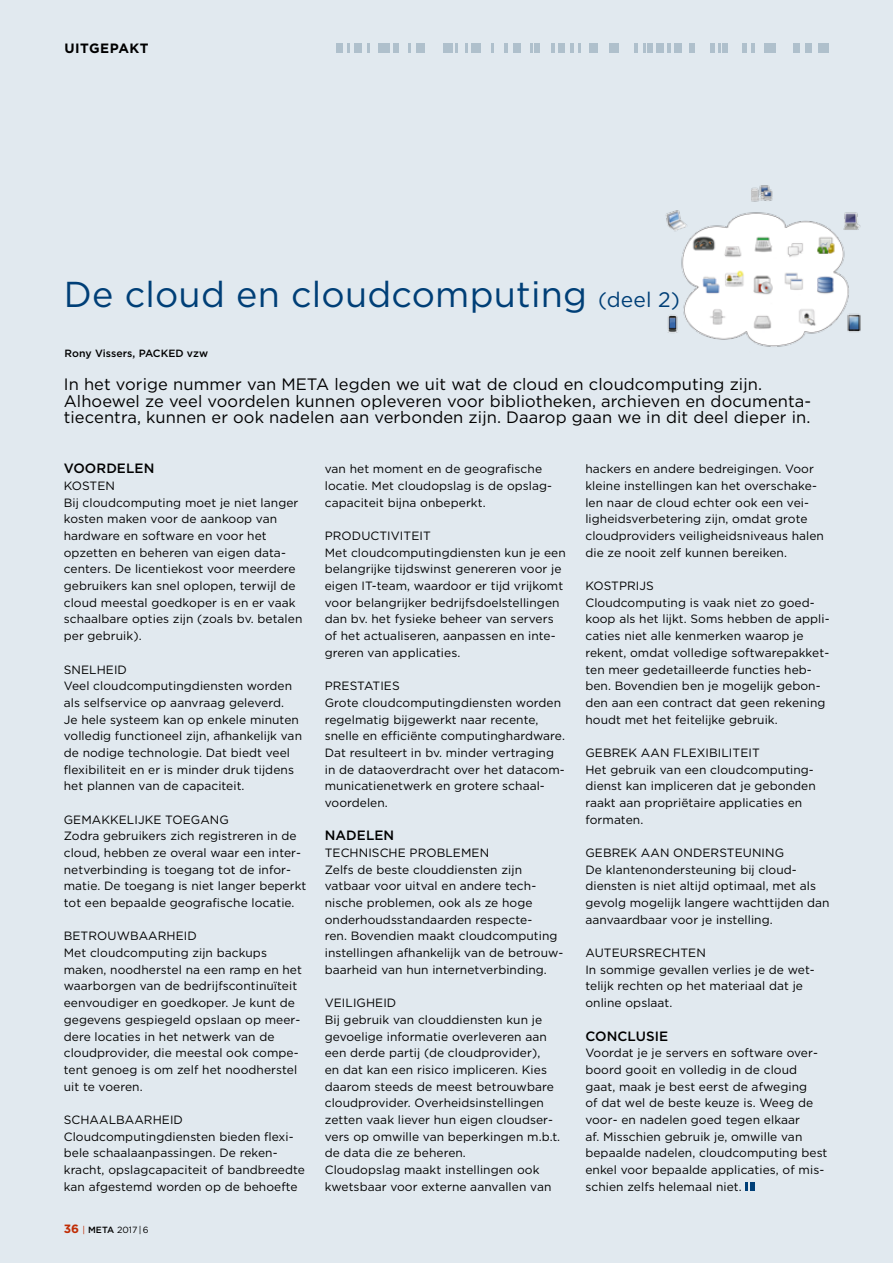
<style>
.page{position:relative;width:893px;height:1263px;background:#e1e9ef}
.page>*{position:absolute;margin:0;border:0;box-sizing:border-box;transform-origin:0 0}
.t1{font:36px "Gotham";letter-spacing:.005em;color:#003f77}
.t2{font:16.5px/16.6px "Gotham";letter-spacing:.005em;color:#000}
.t3{font:500 13.5px "Gotham";letter-spacing:-.005em;color:#000}
.t4{font:700 13.5px "Gotham";letter-spacing:.04em;color:#000}
.t5{font:12px/16.6px "Gotham";letter-spacing:.005em;color:#000}
.t6{font:500 10.5px "Gotham";letter-spacing:.005em;color:#000}
.t7{font:9px "Gotham";color:#000}
.s1{font-size:21px}
.s2{font-weight:700;font-size:12px;color:#c02d05}
.s3{color:#c02d05}
.s4{font-weight:500}
</style>
<div class="page">
<img style="left:666px;top:185px;width:195px;height:162px">
<svg style="left:745px;top:1182px;width:9px;height:9px"></svg>
<svg style="left:743px;top:44px;width:12px;height:9px"></svg>
<div style="left:805px;top:44px;width:6px;height:9px;background:#afc0cc"></div>
<div style="left:763px;top:44px;width:12px;height:9px;background:#afc0cc"></div>
<div style="left:818px;top:44px;width:11px;height:9px;background:#afc0cc"></div>
<div style="left:793px;top:44px;width:6px;height:9px;background:#afc0cc"></div>
<svg style="left:465px;top:44px;width:3px;height:9px"></svg>
<svg style="left:367px;top:44px;width:2px;height:9px"></svg>
<div style="left:656px;top:44px;width:7px;height:9px;background:#afc0cc"></div>
<svg style="left:408px;top:44px;width:3px;height:9px"></svg>
<svg style="left:570px;top:44px;width:11px;height:9px"></svg>
<div style="left:674px;top:44px;width:8px;height:9px;background:#afc0cc"></div>
<svg style="left:667px;top:44px;width:4px;height:9px"></svg>
<div style="left:336px;top:44px;width:6px;height:9px;background:#afc0cc"></div>
<svg style="left:504px;top:44px;width:4px;height:9px"></svg>
<svg style="left:347px;top:44px;width:3px;height:9px"></svg>
<div style="left:513px;top:44px;width:8px;height:9px;background:#afc0cc"></div>
<div style="left:354px;top:44px;width:7px;height:9px;background:#afc0cc"></div>
<div style="left:558px;top:44px;width:7px;height:9px;background:#afc0cc"></div>
<div style="left:648px;top:44px;width:5px;height:9px;background:#afc0cc"></div>
<div style="left:416px;top:44px;width:9px;height:9px;background:#afc0cc"></div>
<div style="left:589px;top:44px;width:9px;height:9px;background:#afc0cc"></div>
<div style="left:689px;top:44px;width:5px;height:9px;background:#afc0cc"></div>
<div style="left:471px;top:44px;width:10px;height:9px;background:#afc0cc"></div>
<div style="left:610px;top:44px;width:9px;height:9px;background:#afc0cc"></div>
<div style="left:723px;top:44px;width:5px;height:9px;background:#afc0cc"></div>
<svg style="left:718px;top:44px;width:3px;height:9px"></svg>
<div style="left:710px;top:44px;width:5px;height:9px;background:#afc0cc"></div>
<div style="left:535px;top:44px;width:5px;height:9px;background:#afc0cc"></div>
<div style="left:378px;top:44px;width:12px;height:9px;background:#afc0cc"></div>
<div style="left:443px;top:44px;width:9px;height:9px;background:#afc0cc"></div>
<svg style="left:491px;top:44px;width:2px;height:9px"></svg>
<svg style="left:551px;top:44px;width:4px;height:9px"></svg>
<svg style="left:635px;top:44px;width:11px;height:9px"></svg>
<svg style="left:530px;top:44px;width:3px;height:9px"></svg>
<div style="left:394px;top:44px;width:5px;height:9px;background:#afc0cc"></div>
<svg style="left:456px;top:44px;width:2px;height:9px"></svg>
<p class="t4" style="left:64px;top:40px;width:86px">UITGEPAKT</p>
<h1 class="t1" style="left:64px;top:271px;width:618px">De cloud en cloudcomputing <span class="s1">(deel 2)</span></h1>
<p class="t6" style="left:65px;top:346px;width:145px">RONY VISSERS, PACKED VZW</p>
<p class="t2" style="left:64px;top:375px;width:749px">In het vorige nummer van META legden we uit wat de cloud en cloudcomputing zijn.<br>Alhoewel ze veel voordelen kunnen opleveren voor bibliotheken, archieven en documenta&shy;tiecentra, kunnen er ook nadelen aan verbonden zijn. Daarop gaan we in dit deel dieper in.</p>
<p class="t3" style="left:64px;top:460px;width:21px">VOORDE</p>
<p class="t3" style="left:126px;top:460px;width:19px">LEN</p>
<p class="t5" style="left:64px;top:477px;width:240px">KOSTEN<br>Bij cloudcomputing moet je niet langer kosten maken voor de aankoop van hardware en software en voor het opzetten en beheren van eigen data&shy;centers. De licentiekost voor meerdere gebruikers kan snel oplopen, terwijl de cloud meestal goedkoper is en er vaak schaalbare opties zijn (zoals bv. betalen per gebruik).</p>
<p class="t5" style="left:64px;top:661px;width:240px">SNELHEID<br>Veel cloudcomputingdiensten worden als selfservice op aanvraag geleverd.<br>Je hele systeem kan op enkele minuten volledig functioneel zijn, afhankelijk van de nodige technologie. Dat biedt veel flexibiliteit en er is minder druk tijdens het plannen van de capaciteit.</p>
<p class="t5" style="left:64px;top:811px;width:244px">GEMAKKELIJKE TOEGANG<br>Zodra gebruikers zich registreren in de cloud, hebben ze overal waar een inter&shy;netverbinding is toegang tot de infor&shy;matie. De toegang is niet langer beperkt tot een bepaalde geografische locatie.</p>
<p class="t5" style="left:64px;top:927px;width:240px">BETROUWBAARHEID<br>Met cloudcomputing zijn backups maken, noodherstel na een ramp en het waarborgen van de bedrijfscontinuïteit eenvoudiger en goedkoper. Je kunt de gegevens gespiegeld opslaan op meer&shy;dere locaties in het netwerk van de cloudprovider, die meestal ook compe&shy;tent genoeg is om zelf het noodherstel uit te voeren.</p>
<p class="t5" style="left:64px;top:1111px;width:243px">SCHAALBAARHEID Cloudcomputingdiensten bieden flexi&shy;bele schaalaanpassingen. De reken&shy;kracht, opslagcapaciteit of bandbreedte kan afgestemd worden op de behoefte</p>
<p class="t5" style="left:325px;top:460px;width:227px">van het moment en de geografische locatie. Met cloudopslag is de opslag&shy;capaciteit bijna onbeperkt.</p>
<p class="t5" style="left:325px;top:527px;width:243px">PRODUCTIVITEIT<br>Met cloudcomputingdiensten kun je een belangrijke tijdswinst genereren voor je eigen IT-team, waardoor er tijd vrijkomt voor belangrijker bedrijfsdoelstellingen dan bv. het fysieke beheer van servers of het actualiseren, aanpassen en inte&shy;greren van applicaties.</p>
<p class="t5" style="left:325px;top:677px;width:242px">PRESTATIES<br>Grote cloudcomputingdiensten worden regelmatig bijgewerkt naar recente, snelle en efficiënte computinghardware.<br>Dat resulteert in bv. minder vertraging in de dataoverdracht over het datacom&shy;municatienetwerk en grotere schaal&shy;voordelen.</p>
<p class="t3" style="left:325px;top:827px;width:22px">NADE</p>
<p class="t3" style="left:366px;top:827px;width:19px">LEN</p>
<p class="t5" style="left:325px;top:844px;width:240px">TECHNISCHE PROBLEMEN<br>Zelfs de beste clouddiensten zijn vatbaar voor uitval en andere tech&shy;nische problemen, ook als ze hoge onderhoudsstandaarden respecte-<br>ren. Bovendien maakt cloudcomputing instellingen afhankelijk van de betrouw&shy;baarheid van hun internetverbinding.</p>
<p class="t5" style="left:325px;top:994px;width:237px">VEILIGHEID<br>Bij gebruik van clouddiensten kun je gevoelige informatie overleveren aan een derde partij (de cloudprovider),<br>en dat kan een risico impliceren. Kies daarom steeds de meest betrouwbare cloudprovider. Overheidsinstellingen zetten vaak liever hun eigen cloudser&shy;vers op omwille van beperkingen m.b.t. de data die ze beheren.<br>Cloudopslag maakt instellingen ook kwetsbaar voor externe aanvallen van</p>
<p class="t5" style="left:585px;top:460px;width:240px">hackers en andere bedreigingen. Voor kleine instellingen kan het overschake&shy;len naar de cloud echter ook een vei&shy;ligheidsverbetering zijn, omdat grote cloudproviders veiligheidsniveaus halen die ze nooit zelf kunnen bereiken.</p>
<p class="t5" style="left:585px;top:577px;width:246px">KOSTPRIJS<br>Cloudcomputing is vaak niet zo goed&shy;koop als het lijkt. Soms hebben de appli&shy;caties niet alle kenmerken waarop je rekent, omdat volledige softwarepakket&shy;ten meer gedetailleerde functies heb&shy;ben. Bovendien ben je mogelijk gebon&shy;den aan een contract dat geen rekening houdt met het feitelijke gebruik.</p>
<p class="t5" style="left:585px;top:744px;width:232px">GEBREK AAN FLEXIBILITEIT<br>Het gebruik van een cloudcomputing&shy;dienst kan impliceren dat je gebonden raakt aan propriëtaire applicaties en formaten.</p>
<p class="t5" style="left:585px;top:844px;width:246px">GEBREK AAN ONDERSTEUNING<br>De klantenondersteuning bij cloud&shy;diensten is niet altijd optimaal, met als gevolg mogelijk langere wachttijden dan aanvaardbaar voor je instelling.</p>
<p class="t5" style="left:585px;top:944px;width:231px">AUTEURSRECHTEN<br>In sommige gevallen verlies je de wet&shy;telijk rechten op het materiaal dat je online opslaat.</p>
<p class="t3" style="left:585px;top:1027px;width:22px">CONC</p>
<p class="t3" style="left:627px;top:1027px;width:17px">LUSIE</p>
<p class="t5" style="left:585px;top:1044px;width:244px">Voordat je je servers en software over&shy;boord gooit en volledig in de cloud gaat, maak je best eerst de afweging<br>of dat wel de beste keuze is. Weeg de voor- en nadelen goed tegen elkaar<br>af. Misschien gebruik je, omwille van bepaalde nadelen, cloudcomputing best enkel voor bepaalde applicaties, of mis&shy;schien zelfs helemaal niet.</p>
<p class="t7" style="left:64px;top:1224px;width:86px"><span class="s2">36</span> <span class="s3">|</span> <span class="s4">META</span> 2017 | 6</p>
</div>
